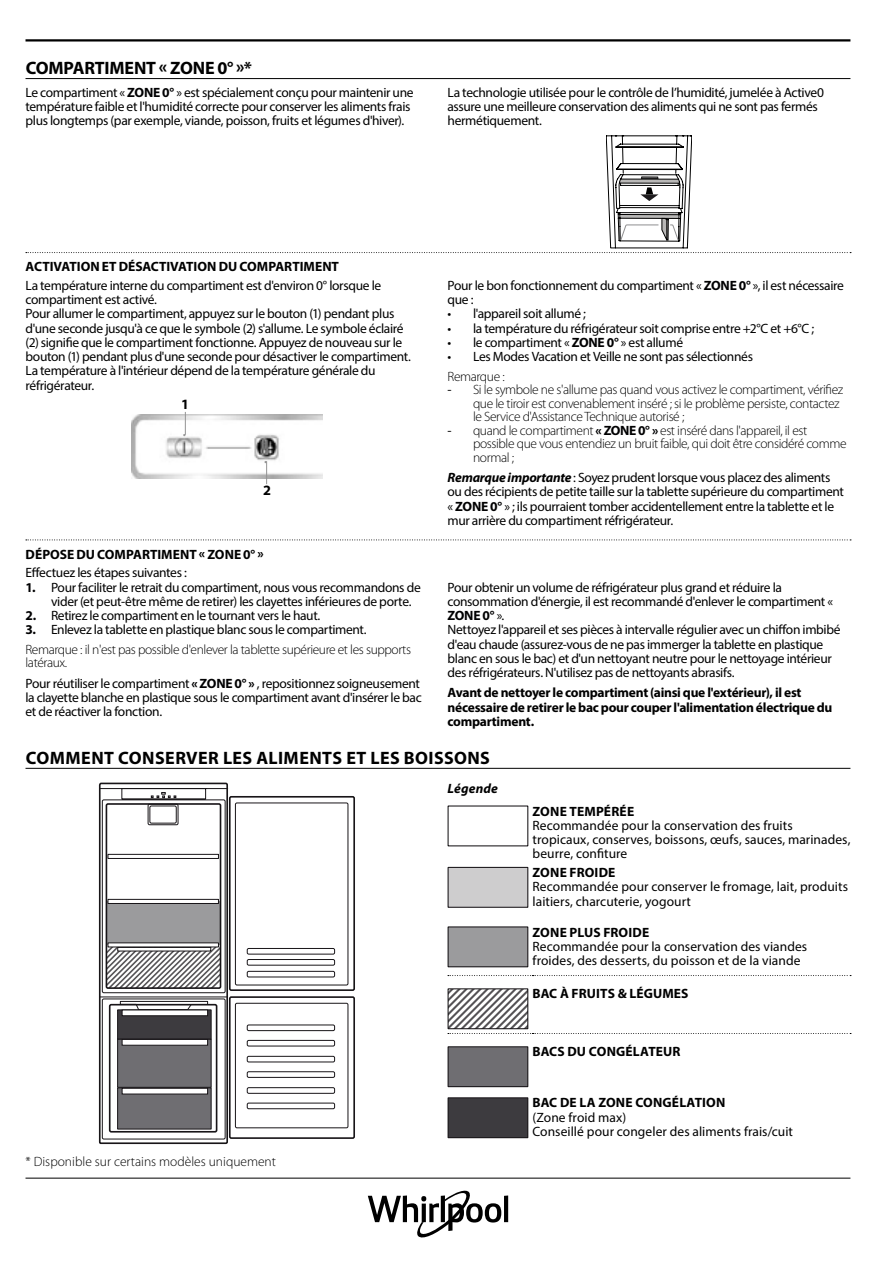
<style>
.page{position:relative;width:893px;height:1263px;background:#fff}
.page>*{position:absolute;margin:0;border:0;box-sizing:border-box;transform-origin:0 0}
.Titolo_2{font:700 18px "Myriad Pro";letter-spacing:.02em;color:#000}
.Titolo_2-2{font:700 18px "Myriad Pro";letter-spacing:-.01em;color:#000}
.t1{font:17.85px "Times";color:#939393}
.t2{font:700 14.25px "Myriad Pro";color:#000}
.Testo_9{font:13.5px/14.2px "Myriad Pro";letter-spacing:-.025em;color:#000}
.Nota_9{font:300 13.5px/13.5px "Myriad Pro";letter-spacing:-.03em;color:#000}
.Testo_9-2{font:13.5px/14.2px "Myriad Pro";letter-spacing:.005em;color:#000}
.Testo_Bold_9{font:700 13.5px/14.2px "Myriad Pro";letter-spacing:-.015em;color:#000}
.Titolo_3{font:700 13.5px "Myriad Pro";color:#000}
.Testo_Bold_9-2{font:700 13.5px "Myriad Pro";letter-spacing:.01em;color:#000}
.Nota_9-2{font:300 13.5px "Myriad Pro";color:#000}
.Testo_Bold_9-3{font:700 13.5px "Myriad Pro";letter-spacing:.005em;color:#000}
.Testo_Bold_9-4{font:700 13.5px "Myriad Pro";letter-spacing:.015em;color:#000}
.Testo_Bold_9-5{font:italic 700 13.5px "Myriad Pro";letter-spacing:.01em;color:#000}
.s1{font-weight:700;color:#010102}
.s2{font-weight:400}
.s3{font-weight:700;font-style:italic}
</style>
<div class="page">
<hr style="left:26px;top:1178px;width:824px;height:1px;background:#000">
<hr style="left:26px;top:39px;width:824px;height:3px;background:#000">
<hr style="left:504px;top:1195px;width:4px;height:27px;background:#000">
<svg style="left:368px;top:1191px;width:133px;height:46px"></svg>
<hr style="left:26px;top:78px;width:824px;height:1px;background:#000">
<svg style="left:26px;top:136px;width:825px;height:117px"></svg>
<img style="left:132px;top:415px;width:190px;height:64px">
<svg style="left:185px;top:412px;width:1px;height:23px"></svg>
<svg style="left:266px;top:461px;width:1px;height:23px"></svg>
<svg style="left:26px;top:539px;width:825px;height:1px"></svg>
<hr style="left:26px;top:768px;width:824px;height:1px;background:#000">
<svg style="left:448px;top:975px;width:403px;height:1px"></svg>
<svg style="left:99px;top:783px;width:130px;height:361px"></svg>
<svg style="left:99px;top:795px;width:256px;height:345px"></svg>
<div style="left:117px;top:1009px;width:95px;height:31px;background:#3d3b3f;border:1px solid #181518"></div>
<div style="left:117px;top:1039px;width:95px;height:49px;background:#6f6e72;border:1px solid #181518"></div>
<div style="left:117px;top:1087px;width:95px;height:42px;background:#6f6e72;border:1px solid #181518"></div>
<div style="left:122px;top:1009px;width:86px;height:7px;background:#fff;border:1px solid #181518"></div>
<svg style="left:122px;top:1039px;width:86px;height:6px"></svg>
<svg style="left:122px;top:1088px;width:86px;height:6px"></svg>
<div style="left:448px;top:867px;width:80px;height:40px;background:#cecdce"></div>
<div style="left:448px;top:867px;width:80px;height:41px;border:1px solid #181518"></div>
<div style="left:448px;top:927px;width:80px;height:40px;background:#9b9b9d"></div>
<div style="left:448px;top:926px;width:80px;height:41px;border:1px solid #181518"></div>
<svg style="left:448px;top:989px;width:403px;height:45px"></svg>
<div style="left:448px;top:988px;width:80px;height:41px;border:1px solid #181518"></div>
<div style="left:448px;top:1047px;width:80px;height:40px;background:#6f6e72"></div>
<div style="left:448px;top:1046px;width:80px;height:41px;border:1px solid #181518"></div>
<div style="left:448px;top:1098px;width:80px;height:40px;background:#3d3b3f"></div>
<div style="left:448px;top:1097px;width:80px;height:41px;border:1px solid #181518"></div>
<p class="Titolo_2-2" style="left:26px;top:56px;width:228px">COMPARTIMENT « ZONE 0° »*</p>
<p class="Testo_9" style="left:26px;top:85px;width:390px">Le compartiment « <span class="s1">ZONE 0°</span> » est spécialement conçu pour maintenir une température faible et l'humidité correcte pour conserver les aliments frais plus longtemps (par exemple, viande, poisson, fruits et légumes d'hiver).</p>
<p class="Testo_9" style="left:448px;top:85px;width:378px">La technologie utilisée pour le contrôle de l’humidité, jumelée à Active0 assure une meilleure conservation des aliments qui ne sont pas fermés hermétiquement.</p>
<p class="Titolo_3" style="left:26px;top:258px;width:315px">ACTIVATION ET DÉSACTIVATION DU COMPARTIMENT</p>
<p class="Testo_9" style="left:26px;top:278px;width:357px">La température interne du compartiment est d'environ 0° lorsque le compartiment est activé.</p>
<p class="Testo_9" style="left:26px;top:307px;width:387px">Pour allumer le compartiment, appuyez sur le bouton (1) pendant plus d'une seconde jusqu'à ce que le symbole (2) s'allume. Le symbole éclairé (2) signifie que le compartiment fonctionne. Appuyez de nouveau sur le bouton (1) pendant plus d'une seconde pour désactiver le compartiment.<br>La température à l'intérieur dépend de la température générale du réfrigérateur.</p>
<p class="t2" style="left:181px;top:395px;width:9px">1</p>
<p class="t1" style="left:182px;top:419px;width:5px">.</p>
<p class="t1" style="left:264px;top:446px;width:5px">.</p>
<p class="t2" style="left:263px;top:481px;width:9px">2</p>
<p class="Testo_9" style="left:448px;top:278px;width:398px">Pour le bon fonctionnement du compartiment « <span class="s1">ZONE 0°</span> », il est nécessaire que :</p>
<p class="Testo_9" style="left:448px;top:307px;width:140px">• l'appareil soit allumé ;</p>
<p class="Testo_9" style="left:448px;top:321px;width:368px">• la température du réfrigérateur soit comprise entre +2°C et +6°C ;</p>
<p class="Testo_9" style="left:448px;top:335px;width:237px">• le compartiment « <span class="s1">ZONE 0°</span> » est allumé</p>
<p class="Testo_9" style="left:448px;top:349px;width:307px">• Les Modes Vacation et Veille ne sont pas sélectionnés</p>
<p class="Nota_9" style="left:448px;top:370px;width:59px">Remarque :</p>
<p class="Nota_9" style="left:473px;top:383px;width:372px;text-indent:-26px"><span class="s2">-</span> Si le symbole ne s'allume pas quand vous activez le compartiment, vérifiez que le tiroir est convenablement inséré ; si le problème persiste, contactez le Service d'Assistance Technique autorisé ;</p>
<p class="Nota_9" style="left:473px;top:424px;width:375px;text-indent:-26px"><span class="s2">-</span> quand le compartiment <span class="s1">« ZONE 0° »</span> est inséré dans l'appareil, il est possible que vous entendiez un bruit faible, qui doit être considéré comme normal ;</p>
<p class="Testo_9" style="left:448px;top:470px;width:398px"><span class="s3">Remarque importante</span> : Soyez prudent lorsque vous placez des aliments ou des récipients de petite taille sur la tablette supérieure du compartiment « <span class="s1">ZONE 0°</span> » ; ils pourraient tomber accidentellement entre la tablette et le mur arrière du compartiment réfrigérateur.</p>
<p class="Titolo_3" style="left:26px;top:545px;width:240px">DÉPOSE DU COMPARTIMENT « ZONE 0° »</p>
<p class="Testo_9" style="left:26px;top:565px;width:163px">Effectuez les étapes suivantes :</p>
<p class="Testo_9" style="left:51px;top:580px;width:371px;text-indent:-26px"><span class="s1">1.</span> Pour faciliter le retrait du compartiment, nous vous recommandons de vider (et peut-être même de retirer) les clayettes inférieures de porte.</p>
<p class="Testo_9" style="left:26px;top:608px;width:296px"><span class="s1">2.</span> Retirez le compartiment en le tournant vers le haut.</p>
<p class="Testo_9" style="left:26px;top:622px;width:343px"><span class="s1">3.</span> Enlevez la tablette en plastique blanc sous le compartiment.</p>
<p class="Nota_9" style="left:26px;top:643px;width:387px">Remarque : il n'est pas possible d'enlever la tablette supérieure et les supports latéraux.</p>
<p class="Testo_9" style="left:26px;top:676px;width:398px">Pour réutiliser le compartiment <span class="s1">« ZONE 0° »</span> , repositionnez soigneusement la clayette blanche en plastique sous le compartiment avant d'insérer le bac et de réactiver la fonction.</p>
<p class="Testo_9" style="left:448px;top:580px;width:387px">Pour obtenir un volume de réfrigérateur plus grand et réduire la consommation d'énergie, il est recommandé d'enlever le compartiment «<br><span class="s1">ZONE 0°</span> ».</p>
<p class="Testo_9" style="left:448px;top:622px;width:395px">Nettoyez l'appareil et ses pièces à intervalle régulier avec un chiffon imbibé d'eau chaude (assurez-vous de ne pas immerger la tablette en plastique blanc en sous le bac) et d'un nettoyant neutre pour le nettoyage intérieur des réfrigérateurs. N'utilisez pas de nettoyants abrasifs.</p>
<p class="Testo_Bold_9" style="left:448px;top:685px;width:386px">Avant de nettoyer le compartiment (ainsi que l'extérieur), il est nécessaire de retirer le bac pour couper l'alimentation électrique du compartiment.</p>
<p class="Titolo_2" style="left:26px;top:746px;width:466px">COMMENT CONSERVER LES ALIMENTS ET LES BOISSONS</p>
<p class="Testo_Bold_9-5" style="left:448px;top:781px;width:52px">Légende</p>
<p class="Testo_Bold_9-4" style="left:533px;top:802px;width:103px">ZONE TEMPÉRÉE</p>
<p class="Testo_9-2" style="left:533px;top:818px;width:319px">Recommandée pour la conservation des fruits tropicaux, conserves, boissons, œufs, sauces, marinades, beurre, confiture</p>
<p class="Testo_Bold_9-2" style="left:533px;top:864px;width:84px">ZONE FROIDE</p>
<p class="Testo_9-2" style="left:533px;top:879px;width:317px">Recommandée pour conserver le fromage, lait, produits laitiers, charcuterie, yogourt</p>
<p class="Testo_Bold_9-3" style="left:533px;top:923px;width:118px">ZONE PLUS FROIDE</p>
<p class="Testo_9-2" style="left:533px;top:939px;width:276px">Recommandée pour la conservation des viandes froides, des desserts, du poisson et de la viande</p>
<p class="Testo_Bold_9-3" style="left:533px;top:985px;width:157px">BAC À FRUITS &amp; LÉGUMES</p>
<p class="Nota_9-2" style="left:26px;top:1154px;width:252px">* Disponible sur certains modèles uniquement</p>
<p class="Testo_Bold_9-2" style="left:533px;top:1043px;width:149px">BACS DU CONGÉLATEUR</p>
<p class="Testo_Bold_9-2" style="left:533px;top:1094px;width:194px">BAC DE LA ZONE CONGÉLATION</p>
<p class="Testo_9-2" style="left:533px;top:1110px;width:95px">(Zone froid max)</p>
<p class="Testo_9-2" style="left:533px;top:1124px;width:262px">Conseillé pour congeler des aliments frais/cuit</p>
</div>
